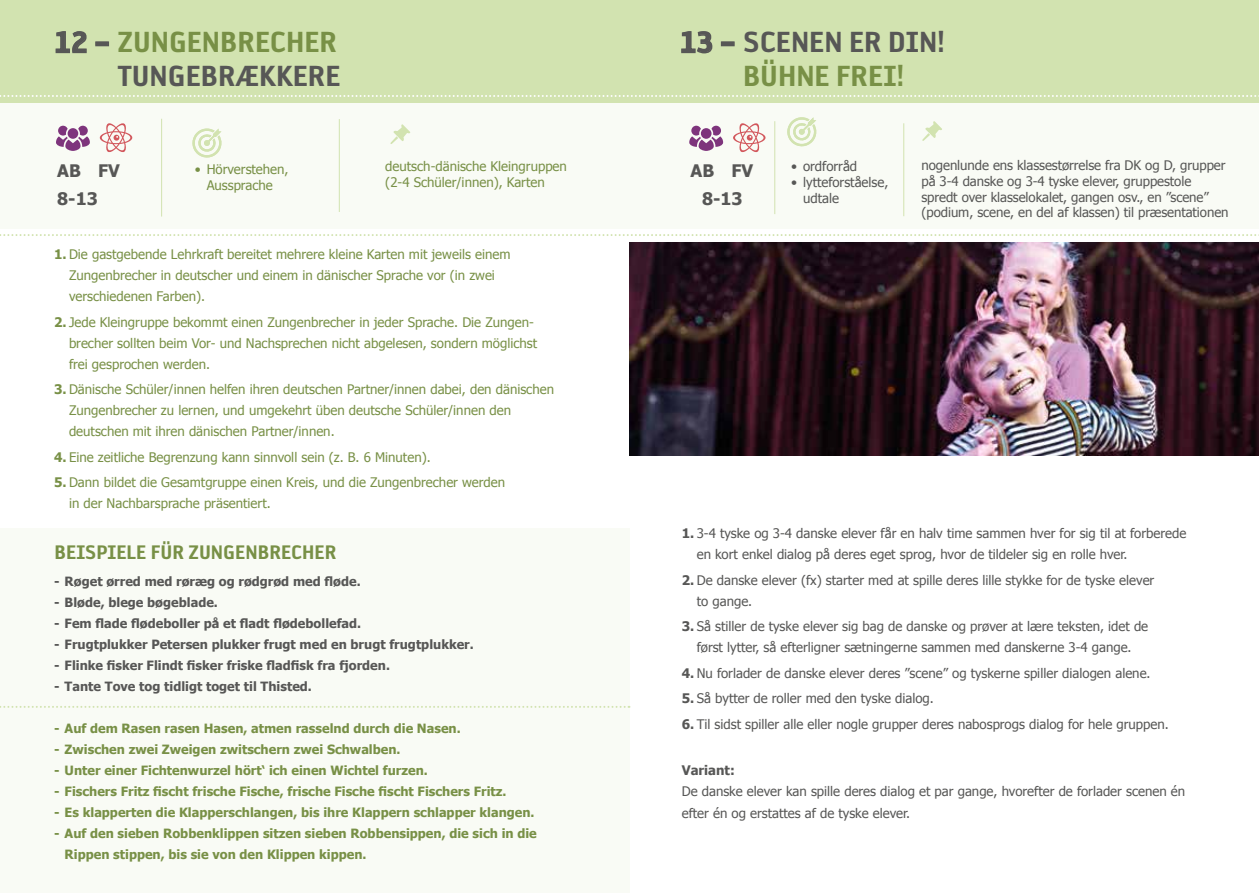
<style>
.page{position:relative;width:1259px;height:893px;background:#fff}
.page>*{position:absolute;margin:0;border:0;box-sizing:border-box;transform-origin:0 0}
.t1{font:33.45px/33.5px "Reykjavik One C Gauge";color:#575756;text-align:right}
.t2{font:33.45px "Reykjavik One C Gauge";color:#789046}
.t3{font:22.5px "Reykjavik One C Gauge";color:#789046}
.t4{font:700 17.25px "Tahoma";color:#575756}
.t5{font:13.2px/21px "Tahoma";color:#575756}
.t6{font:13.2px/21px "Tahoma";color:#789046}
.t7{font:700 13.2px "Tahoma";color:#575756}
.t8{font:700 12.75px/21px "Tahoma";color:#789046}
.t9{font:700 12.75px "Tahoma";color:#575756}
.s1{color:#789046}
.s2{font-weight:700}
</style>
<div class="page">
<img style="left:629px;top:242px;width:630px;height:213px">
<div style="left:0;top:528px;width:629px;height:365px;background:#f9fbf5"></div>
<svg style="left:0;top:706px;width:629px;height:2px"></svg>
<div style="left:0;top:102px;width:1259px;height:127px;background:#f9fbf5"></div>
<div style="left:0;top:0;width:1259px;height:102px;background:#d2e3b0"></div>
<svg style="left:0;top:95px;width:1259px;height:2px"></svg>
<hr style="left:161px;top:119px;width:1px;height:98px;background:#d2e3b0">
<svg style="left:55px;top:31px;width:32px;height:23px"></svg>
<div style="left:95px;top:41px;width:14px;height:5px;border:2px solid #575756"></div>
<svg style="left:192px;top:128px;width:30px;height:30px"></svg>
<svg style="left:390px;top:124px;width:20px;height:20px"></svg>
<hr style="left:339px;top:119px;width:1px;height:93px;background:#d2e3b0">
<svg style="left:681px;top:31px;width:32px;height:23px"></svg>
<div style="left:721px;top:41px;width:13px;height:5px;border:2px solid #575756"></div>
<svg style="left:922px;top:121px;width:20px;height:20px"></svg>
<svg style="left:787px;top:117px;width:30px;height:30px"></svg>
<hr style="left:774px;top:121px;width:1px;height:93px;background:#d2e3b0">
<hr style="left:903px;top:123px;width:1px;height:93px;background:#d2e3b0">
<svg style="left:0;top:234px;width:1259px;height:2px"></svg>
<svg style="left:733px;top:123px;width:32px;height:30px"></svg>
<svg style="left:689px;top:126px;width:34px;height:25px"></svg>
<div style="left:701px;top:128px;width:10px;height:11px;background:#7e347c;border-radius:50%"></div>
<svg style="left:100px;top:123px;width:32px;height:29px"></svg>
<svg style="left:56px;top:126px;width:34px;height:25px"></svg>
<div style="left:68px;top:128px;width:10px;height:11px;background:#7e347c;border-radius:50%"></div>
<h1 class="t1" style="left:54px;top:26px;width:288px">12 – <span class="s1">ZUNGENBRECHER<br></span>TUNGEBRÆKKERE</h1>
<h1 class="t1" style="left:680px;top:26px;width:267px">13 – SCENEN ER DIN!</h1>
<h1 class="t2" style="left:743px;top:58px;width:163px">BÜHNE FREI!</h1>
<h3 class="t4" style="left:57px;top:159px;width:64px">AB FV</h3>
<h3 class="t4" style="left:57px;top:186px;width:42px">8-13</h3>
<p class="t6" style="left:195px;top:161px;width:95px;line-height:15.9px;text-align:center">• Hörverstehen,<br>Aussprache</p>
<p class="t6" style="left:385px;top:158px;width:183px;line-height:15.9px">deutsch-dänische Kleingruppen (2-4 Schüler/innen), Karten</p>
<h3 class="t4" style="left:690px;top:159px;width:64px">AB FV</h3>
<p class="t5" style="left:791px;top:155px;width:68px">• ordforråd</p>
<p class="t5" style="left:803px;top:174px;width:87px;line-height:15.9px;text-indent:-12px">• lytteforståelse, udtale</p>
<h3 class="t4" style="left:702px;top:186px;width:42px">8-13</h3>
<p class="t5" style="left:921px;top:157px;width:308px;line-height:15.9px">nogenlunde ens klassestørrelse fra DK og D, grupper på 3-4 danske og 3-4 tyske elever, gruppestole spredt over klasselokalet, gangen osv., en ”scene” (podium, scene, en del af klassen) til præsentationen</p>
<p class="t6" style="left:69px;top:243px;width:443px;text-indent:-15px"><span class="s2">1.</span> Die gastgebende Lehrkraft bereitet mehrere kleine Karten mit jeweils einem<br>Zungenbrecher in deutscher und einem in dänischer Sprache vor (in zwei verschiedenen Farben).</p>
<p class="t6" style="left:69px;top:311px;width:470px;text-indent:-15px"><span class="s2">2.</span> Jede Kleingruppe bekommt einen Zungenbrecher in jeder Sprache. Die Zungen&shy;brecher sollten beim Vor- und Nachsprechen nicht abgelesen, sondern möglichst frei gesprochen werden.</p>
<p class="t6" style="left:69px;top:378px;width:486px;text-indent:-15px"><span class="s2">3.</span> Dänische Schüler/innen helfen ihren deutschen Partner/innen dabei, den dänischen<br>Zungenbrecher zu lernen, und umgekehrt üben deutsche Schüler/innen den deutschen mit ihren dänischen Partner/innen.</p>
<p class="t6" style="left:54px;top:446px;width:378px"><span class="s2">4.</span> Eine zeitliche Begrenzung kann sinnvoll sein (z. B. 6 Minuten).</p>
<p class="t6" style="left:69px;top:471px;width:438px;text-indent:-15px"><span class="s2">5.</span> Dann bildet die Gesamtgruppe einen Kreis, und die Zungenbrecher werden in der Nachbarsprache präsentiert.</p>
<h2 class="t3" style="left:54px;top:541px;width:284px">BEISPIELE FÜR ZUNGENBRECHER</h2>
<p class="t9" style="left:54px;top:573px;width:308px">- Røget ørred med røræg og rødgrød med fløde.</p>
<p class="t9" style="left:54px;top:594px;width:165px">- Bløde, blege bøgeblade.</p>
<p class="t9" style="left:54px;top:615px;width:309px">- Fem flade flødeboller på et fladt flødebollefad.</p>
<p class="t9" style="left:54px;top:636px;width:421px">- Frugtplukker Petersen plukker frugt med en brugt frugtplukker.</p>
<p class="t9" style="left:54px;top:657px;width:337px">- Flinke fisker Flindt fisker friske fladfisk fra fjorden.</p>
<p class="t9" style="left:54px;top:678px;width:259px">- Tante Tove tog tidligt toget til Thisted.</p>
<p class="t8" style="left:54px;top:717px;width:408px">- Auf dem Rasen rasen Hasen, atmen rasselnd durch die Nasen.</p>
<p class="t8" style="left:54px;top:738px;width:348px">- Zwischen zwei Zweigen zwitschern zwei Schwalben.</p>
<p class="t8" style="left:54px;top:759px;width:375px">- Unter einer Fichtenwurzel hört‘ ich einen Wichtel furzen.</p>
<p class="t8" style="left:54px;top:780px;width:454px">- Fischers Fritz fischt frische Fische, frische Fische fischt Fischers Fritz.</p>
<p class="t8" style="left:54px;top:801px;width:482px">- Es klapperten die Klapperschlangen, bis ihre Klappern schlapper klangen.</p>
<p class="t8" style="left:65px;top:822px;width:474px;text-indent:-11px">- Auf den sieben Robbenklippen sitzen sieben Robbensippen, die sich in die<br>Rippen stippen, bis sie von den Klippen kippen.</p>
<p class="t5" style="left:697px;top:523px;width:491px;text-indent:-15px"><span class="s2">1.</span> 3-4 tyske og 3-4 danske elever får en halv time sammen hver for sig til at forberede en kort enkel dialog på deres eget sprog, hvor de tildeler sig en rolle hver.</p>
<p class="t5" style="left:697px;top:569px;width:459px;text-indent:-15px"><span class="s2">2.</span> De danske elever (fx) starter med at spille deres lille stykke for de tyske elever to gange.</p>
<p class="t5" style="left:682px;top:616px;width:468px;text-align:center"><span class="s2">3.</span> Så stiller de tyske elever sig bag de danske og prøver at lære teksten, idet de først lytter, så efterligner sætningerne sammen med danskerne 3-4 gange.</p>
<p class="t5" style="left:682px;top:662px;width:470px"><span class="s2">4.</span> Nu forlader de danske elever deres ”scene” og tyskerne spiller dialogen alene.</p>
<p class="t5" style="left:682px;top:688px;width:254px"><span class="s2">5.</span> Så bytter de roller med den tyske dialog.</p>
<p class="t5" style="left:682px;top:713px;width:488px"><span class="s2">6.</span> Til sidst spiller alle eller nogle grupper deres nabosprogs dialog for hele gruppen.</p>
<p class="t7" style="left:682px;top:761px;width:55px">Variant:</p>
<p class="t5" style="left:682px;top:781px;width:505px">De danske elever kan spille deres dialog et par gange, hvorefter de forlader scenen én efter én og erstattes af de tyske elever.</p>
</div>
